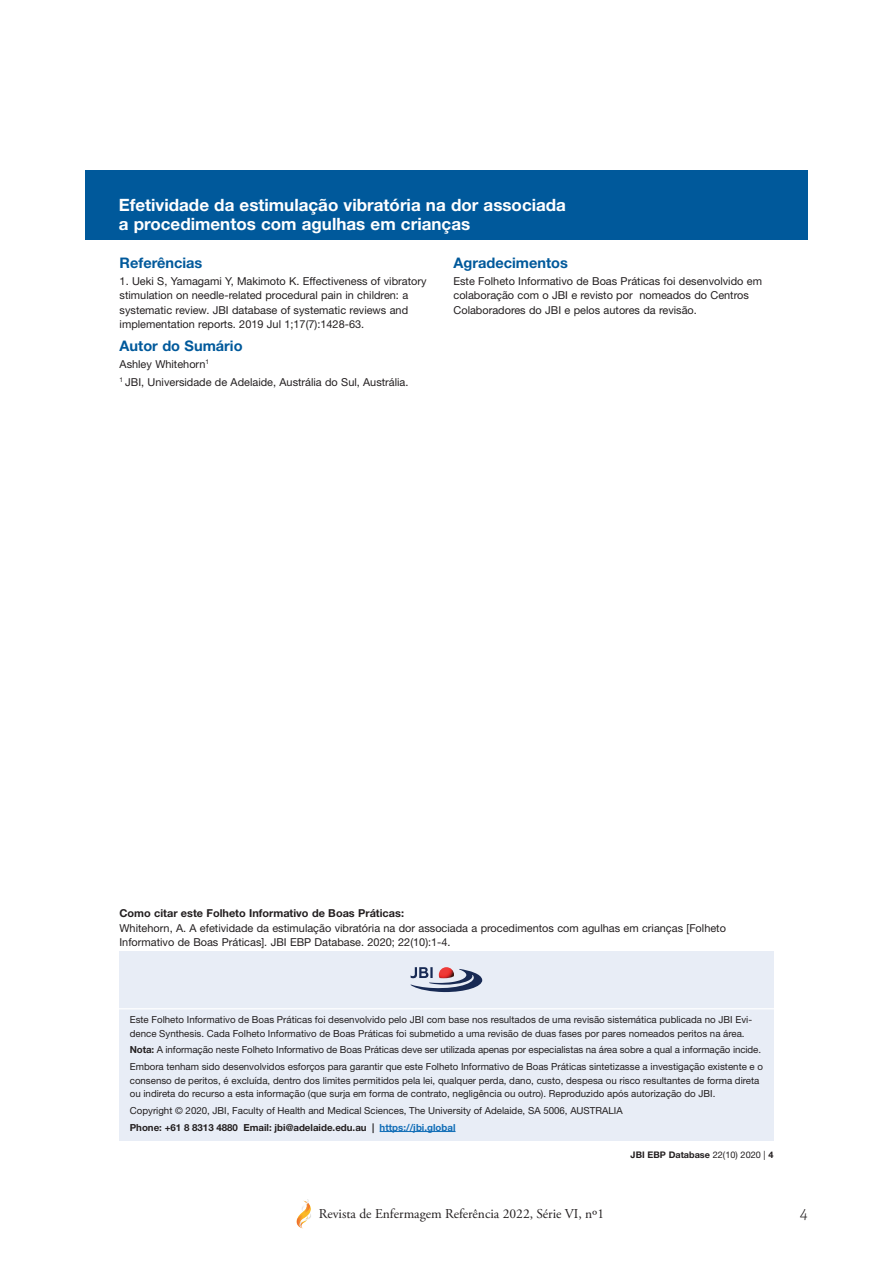
<style>
.page{position:relative;width:893px;height:1263px;background:#fff}
.page>*{position:absolute;margin:0;border:0;box-sizing:border-box;transform-origin:0 0}
.t1{font:700 16.95px/18.1px "Helvetica Neue LT Std";color:#fff}
.t2{font:italic 300 15px "Sanuk";color:#231f20}
.t3{font:700 14.55px "Helvetica Neue LT Std";color:#00599b}
.t4{font:13.5px "Adobe Garamond Pro";color:#231f20}
.t5{font:10.95px/14.5px "Helvetica Neue LT Std";color:#231f20}
.t6{font:700 10.95px "Helvetica Neue LT Std";color:#231f20}
.t7{font:9.75px/13.4px "Helvetica Neue LT Std";color:#231f20}
.t8{font:700 9.15px "Helvetica Neue LT Std";color:#231f20}
.s1{font-weight:700}
.s2{font-weight:700;color:#106db7}
.s3{font-weight:400}
</style>
<div class="page">
<img style="left:296px;top:1199px;width:15px;height:29px">
<div style="left:119px;top:951px;width:654px;height:190px;background:#e8edf6"></div>
<hr style="left:113px;top:1008px;width:667px;height:1px;background:#fff">
<hr style="left:380px;top:1131px;width:76px;height:1px;background:#106db7">
<svg style="left:410px;top:967px;width:72px;height:25px"></svg>
<div style="left:85px;top:170px;width:723px;height:70px;background:#00599b"></div>
<h1 class="t1" style="left:119px;top:196px;width:449px">Efetividade da estimulação vibratória na dor associada a procedimentos com agulhas em crianças</h1>
<h3 class="t3" style="left:120px;top:253px;width:84px">Referências</h3>
<p class="t5" style="left:120px;top:273px;width:308px">1. Ueki S, Yamagami Y, Makimoto K. Effectiveness of vibratory stimulation on needle-related procedural pain in children: a systematic review. JBI database of systematic reviews and implementation reports. 2019 Jul 1;17(7):1428-63.</p>
<h3 class="t3" style="left:120px;top:337px;width:125px">Autor do Sumário</h3>
<p class="t5" style="left:120px;top:355px;width:290px;line-height:18px">Ashley Whitehorn<sup>1<br>1</sup> JBI, Universidade de Adelaide, Austrália do Sul, Austrália.</p>
<h3 class="t3" style="left:453px;top:253px;width:116px">Agradecimentos</h3>
<p class="t5" style="left:453px;top:273px;width:310px">Este Folheto Informativo de Boas Práticas foi desenvolvido em colaboração com o JBI e revisto por nomeados do Centros<br>Colaboradores do JBI e pelos autores da revisão.</p>
<p class="t6" style="left:119px;top:907px;width:286px">Como citar este Folheto Informativo de Boas Práticas:</p>
<p class="t5" style="left:119px;top:920px;width:608px">Whitehorn, A. A efetividade da estimulação vibratória na dor associada a procedimentos com agulhas em crianças [Folheto<br>Informativo de Boas Práticas]. JBI EBP Database. 2020; 22(10):1-4.</p>
<p class="t7" style="left:130px;top:1013px;width:624px">Este Folheto Informativo de Boas Práticas foi desenvolvido pelo JBI com base nos resultados de uma revisão sistemática publicada no JBI Evi&shy;dence Synthesis. Cada Folheto Informativo de Boas Práticas foi submetido a uma revisão de duas fases por pares nomeados peritos na área.</p>
<p class="t7" style="left:130px;top:1041px;width:635px;line-height:16.8px"><span class="s1">Nota:</span> A informação neste Folheto Informativo de Boas Práticas deve ser utilizada apenas por especialistas na área sobre a qual a informação incide.<br>Embora tenham sido desenvolvidos esforços para garantir que este Folheto Informativo de Boas Práticas sintetizasse a investigação existente e o</p>
<p class="t7" style="left:130px;top:1073px;width:631px">consenso de peritos, é excluída, dentro dos limites permitidos pela lei, qualquer perda, dano, custo, despesa ou risco resultantes de forma direta ou indireta do recurso a esta informação (que surja em forma de contrato, negligência ou outro). Reproduzido após autorização do JBI.</p>
<p class="t7" style="left:130px;top:1102px;width:494px;line-height:16.8px">Copyright © 2020, JBI, Faculty of Health and Medical Sciences, The University of Adelaide, SA 5006, AUSTRALIA<br><span class="s1">Phone: +61 8 8313 4880 Email: jbi@adelaide.edu.au |</span> <span class="s2">https://jbi.global</span></p>
<p class="t8" style="left:631px;top:1148px;width:144px">JBI EBP Database <span class="s3">22(10) 2020 |</span> 4</p>
<h3 class="t4" style="left:319px;top:1206px;width:287px">Revista de Enfermagem Referência 2022, Série VI, nº1</h3>
<h2 class="t2" style="left:800px;top:1204px;width:10px">4</h2>
</div>
